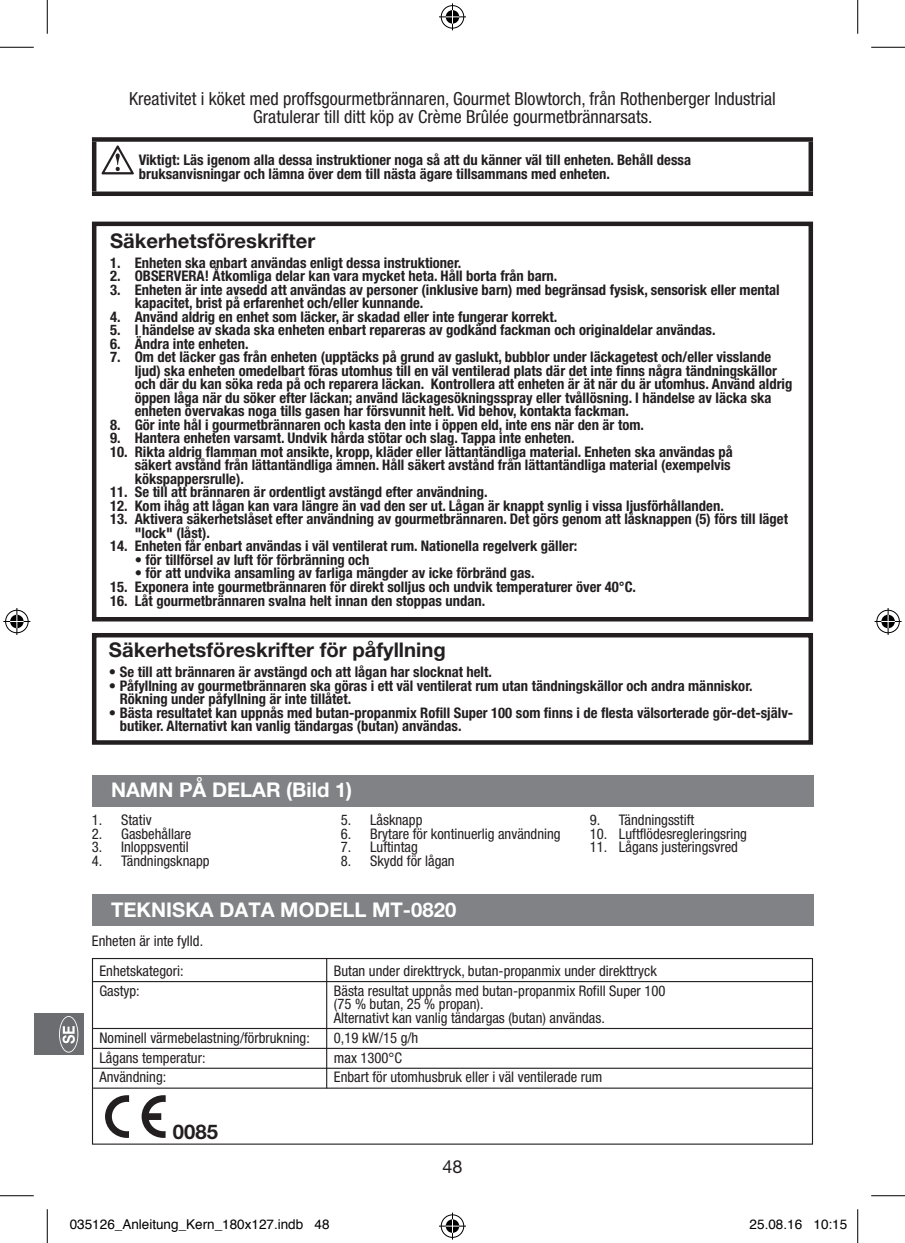
<style>
.page{position:relative;width:905px;height:1243px;background:#fff}
.page>*{position:absolute;margin:0;border:0;box-sizing:border-box;transform-origin:0 0}
.t1{font:700 20.25px "Helvetica Neue LT Pro";color:#231f20}
.t2{font:700 20.25px "Helvetica Neue LT Pro";color:#fff}
.t3{font:condensed 18px/18px "Helvetica Neue LT Pro";color:#231f20;text-align:center}
.t4{font:18px "Helvetica Neue";color:#231f20}
.t5{font:700 condensed 14.62px/13.5px "Helvetica Neue LT Pro";color:#231f20}
.t6{font:condensed 14.62px/13.5px "Helvetica Neue LT Pro";color:#231f20}
.t7{font:13.5px "Helvetica";color:#000}
</style>
<div class="page">
<div style="left:34px;top:1013px;width:50px;height:41px;background:#6c6d70"></div>
<svg style="left:59px;top:1016px;width:19px;height:36px"></svg>
<hr style="left:93px;top:981px;width:718px;height:1px;background:#231f20">
<hr style="left:93px;top:1028px;width:718px;height:1px;background:#231f20">
<hr style="left:93px;top:1047px;width:718px;height:2px;background:#231f20">
<hr style="left:93px;top:1067px;width:718px;height:1px;background:#231f20">
<hr style="left:93px;top:1087px;width:718px;height:1px;background:#231f20">
<div style="left:92px;top:958px;width:721px;height:186px;border:1px solid #231f20"></div>
<svg style="left:105px;top:1095px;width:24px;height:42px"></svg>
<svg style="left:142px;top:1095px;width:24px;height:42px"></svg>
<hr style="left:326px;top:958px;width:1px;height:130px;background:#231f20">
<div style="left:92px;top:774px;width:721px;height:32px;background:#808285"></div>
<div style="left:92px;top:894px;width:721px;height:31px;background:#808285"></div>
<div style="left:92px;top:222px;width:721px;height:399px;border:4px solid #231f20"></div>
<div style="left:92px;top:633px;width:721px;height:111px;border:4px solid #231f20"></div>
<div style="left:92px;top:137px;width:721px;height:5px;background:#231f20"></div>
<hr style="left:92px;top:142px;width:4px;height:49px;background:#231f20">
<div style="left:808px;top:142px;width:5px;height:49px;background:#231f20"></div>
<div style="left:92px;top:191px;width:721px;height:5px;background:#231f20"></div>
<img style="left:101px;top:145px;width:33px;height:29px">
<hr style="left:0;top:47px;width:34px;height:1px;background:#000">
<hr style="left:871px;top:47px;width:33px;height:1px;background:#000">
<hr style="left:0;top:1195px;width:34px;height:1px;background:#000">
<hr style="left:871px;top:1195px;width:33px;height:1px;background:#000">
<hr style="left:47px;top:0;width:1px;height:34px;background:#000">
<hr style="left:47px;top:1209px;width:1px;height:34px;background:#000">
<hr style="left:857px;top:0;width:1px;height:34px;background:#000">
<hr style="left:857px;top:1209px;width:1px;height:34px;background:#000">
<svg style="left:439px;top:3px;width:27px;height:27px"></svg>
<svg style="left:439px;top:1212px;width:27px;height:27px"></svg>
<svg style="left:3px;top:608px;width:27px;height:27px"></svg>
<svg style="left:874px;top:608px;width:27px;height:27px"></svg>
<p class="t3" style="left:129px;top:89px;width:648px">Kreativitet i köket med proffsgourmetbrännaren, Gourmet Blowtorch, från Rothenberger Industrial<br>Gratulerar till ditt köp av Crème Brûlée gourmetbrännarsats.</p>
<p class="t5" style="left:139px;top:152px;width:553px">Viktigt: Läs igenom alla dessa instruktioner noga så att du känner väl till enheten. Behåll dessa bruksanvisningar och lämna över dem till nästa ägare tillsammans med enheten.</p>
<h1 class="t1" style="left:110px;top:228px;width:207px">Säkerhetsföreskrifter</h1>
<p class="t5" style="left:110px;top:256px;width:353px">1. Enheten ska enbart användas enligt dessa instruktioner.</p>
<p class="t5" style="left:110px;top:269px;width:449px">2. OBSERVERA! Åtkomliga delar kan vara mycket heta. Håll borta från barn.</p>
<p class="t5" style="left:135px;top:283px;width:646px;text-indent:-25px">3. Enheten är inte avsedd att användas av personer (inklusive barn) med begränsad fysisk, sensorisk eller mental kapacitet, brist på erfarenhet och/eller kunnande.</p>
<p class="t5" style="left:110px;top:310px;width:449px">4. Använd aldrig en enhet som läcker, är skadad eller inte fungerar korrekt.</p>
<p class="t5" style="left:110px;top:323px;width:607px">5. I händelse av skada ska enheten enbart repareras av godkänd fackman och originaldelar användas.</p>
<p class="t5" style="left:110px;top:337px;width:140px">6. Ändra inte enheten.</p>
<p class="t5" style="left:135px;top:350px;width:659px;text-indent:-25px">7. Om det läcker gas från enheten (upptäcks på grund av gaslukt, bubblor under läckagetest och/eller visslande ljud) ska enheten omedelbart föras utomhus till en väl ventilerad plats där det inte finns några tändningskällor och där du kan söka reda på och reparera läckan. Kontrollera att enheten är ät när du är utomhus. Använd aldrig öppen låga när du söker efter läckan; använd läckagesökningsspray eller tvållösning. I händelse av läcka ska enheten övervakas noga tills gasen har försvunnit helt. Vid behov, kontakta fackman.</p>
<p class="t5" style="left:110px;top:418px;width:535px">8. Gör inte hål i gourmetbrännaren och kasta den inte i öppen eld, inte ens när den är tom.</p>
<p class="t5" style="left:110px;top:431px;width:466px">9. Hantera enheten varsamt. Undvik hårda stötar och slag. Tappa inte enheten.</p>
<p class="t5" style="left:135px;top:445px;width:599px;text-indent:-25px">10. Rikta aldrig flamman mot ansikte, kropp, kläder eller lättantändliga material. Enheten ska användas på säkert avstånd från lättantändliga ämnen. Håll säkert avstånd från lättantändliga material (exempelvis kökspappersrulle).</p>
<p class="t5" style="left:110px;top:485px;width:379px">11. Se till att brännaren är ordentligt avstängd efter användning.</p>
<p class="t5" style="left:110px;top:499px;width:615px">12. Kom ihåg att lågan kan vara längre än vad den ser ut. Lågan är knappt synlig i vissa ljusförhållanden.</p>
<p class="t5" style="left:135px;top:512px;width:654px;text-indent:-25px">13. Aktivera säkerhetslåset efter användning av gourmetbrännaren. Det görs genom att låsknappen (5) förs till läget "lock" (låst).</p>
<p class="t5" style="left:110px;top:539px;width:469px">14. Enheten får enbart användas i väl ventilerat rum. Nationella regelverk gäller:</p>
<p class="t5" style="left:135px;top:553px;width:236px">• för tillförsel av luft för förbränning och</p>
<p class="t5" style="left:135px;top:566px;width:401px">• för att undvika ansamling av farliga mängder av icke förbränd gas.</p>
<p class="t5" style="left:110px;top:580px;width:527px">15. Exponera inte gourmetbrännaren för direkt solljus och undvik temperaturer över 40°C.</p>
<p class="t5" style="left:110px;top:593px;width:377px">16. Låt gourmetbrännaren svalna helt innan den stoppas undan.</p>
<h1 class="t1" style="left:109px;top:637px;width:338px">Säkerhetsföreskrifter för påfyllning</h1>
<p class="t5" style="left:109px;top:665px;width:384px">• Se till att brännaren är avstängd och att lågan har slocknat helt.</p>
<p class="t5" style="left:120px;top:678px;width:634px;text-indent:-11px">• Påfyllning av gourmetbrännaren ska göras i ett väl ventilerat rum utan tändningskällor och andra människor.<br>Rökning under påfyllning är inte tillåtet.</p>
<p class="t5" style="left:120px;top:705px;width:675px;text-indent:-11px">• Bästa resultatet kan uppnås med butan-propanmix Rofill Super 100 som finns i de flesta välsorterade gör-det-själv&shy;butiker. Alternativt kan vanlig tändargas (butan) användas.</p>
<h1 class="t2" style="left:111px;top:777px;width:16px">NAMN</h1>
<h1 class="t2" style="left:179px;top:777px;width:48px">PÅ DELAR</h1>
<h1 class="t2" style="left:286px;top:777px;width:67px">(Bild 1)</h1>
<p class="t6" style="left:92px;top:813px;width:61px">1. Stativ</p>
<p class="t6" style="left:92px;top:827px;width:101px">2. Gasbehållare</p>
<p class="t6" style="left:92px;top:840px;width:98px">3. Inloppsventil</p>
<p class="t6" style="left:92px;top:854px;width:119px">4. Tändningsknapp</p>
<p class="t6" style="left:341px;top:813px;width:83px">5. Låsknapp</p>
<p class="t6" style="left:341px;top:827px;width:221px">6. Brytare för kontinuerlig användning</p>
<p class="t6" style="left:341px;top:840px;width:79px">7. Luftintag</p>
<p class="t6" style="left:341px;top:854px;width:115px">8. Skydd för lågan</p>
<h1 class="t2" style="left:111px;top:896px;width:347px">Tekniska data modell MT-0820</h1>
<p class="t6" style="left:92px;top:933px;width:113px">Enheten är inte fylld.</p>
<p class="t6" style="left:589px;top:813px;width:106px">9. Tändningsstift</p>
<p class="t6" style="left:589px;top:827px;width:159px">10. Luftflödesregleringsring</p>
<p class="t6" style="left:589px;top:840px;width:150px">11. Lågans justeringsvred</p>
<p class="t6" style="left:99px;top:964px;width:86px">Enhetskategori:</p>
<p class="t6" style="left:334px;top:964px;width:324px">Butan under direkttryck, butan-propanmix under direkttryck</p>
<p class="t6" style="left:99px;top:983px;width:42px">Gastyp:</p>
<p class="t6" style="left:334px;top:983px;width:333px">Bästa resultat uppnås med butan-propanmix Rofill Super 100 (75 % butan, 25 % propan).<br>Alternativt kan vanlig tändargas (butan) användas.</p>
<p class="t6" style="left:99px;top:1030px;width:212px">Nominell värmebelastning/förbrukning:</p>
<p class="t6" style="left:334px;top:1030px;width:86px">0,19 kW/15 g/h</p>
<p class="t6" style="left:99px;top:1050px;width:108px">Lågans temperatur:</p>
<p class="t6" style="left:334px;top:1050px;width:70px">max 1300°C</p>
<p class="t6" style="left:99px;top:1070px;width:68px">Användning:</p>
<p class="t6" style="left:334px;top:1070px;width:270px">Enbart för utomhusbruk eller i väl ventilerade rum</p>
<h1 class="t1" style="left:173px;top:1119px;width:47px">0085</h1>
<p class="t4" style="left:442px;top:1155px;width:22px">48</p>
<p class="t7" style="left:70px;top:1213px;width:261px">035126_Anleitung_Kern_180x127.indb 48</p>
<p class="t7" style="left:749px;top:1213px;width:99px">25.08.16 10:15</p>
</div>
